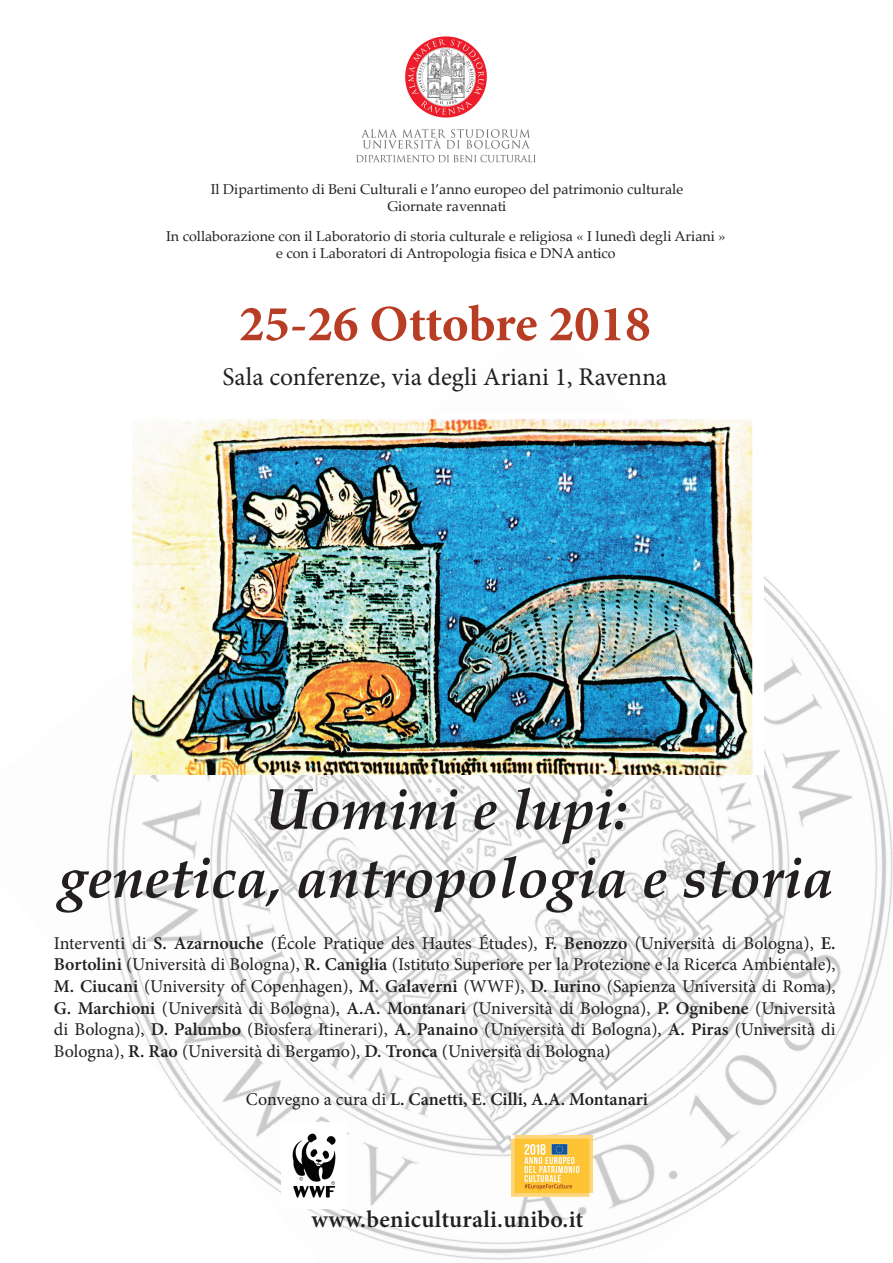
<style>
.page{position:relative;width:893px;height:1263px;background:#fff}
.page>*{position:absolute;margin:0;border:0;box-sizing:border-box;transform-origin:0 0}
.t1{font:italic 700 57px/68.4px "Palatino";color:#231f20;text-align:center}
.t2{font:700 51px "Minion Pro";color:#b83d25}
.t3{font:25.5px "Minion Pro";color:#231f20}
.t4{font:600 24px "Minion Pro";letter-spacing:.01em;color:#231f20}
.t5{font:18px/21.6px "Minion Pro";color:#231f20;text-align:justify}
.t6{font:600 18px "Minion Pro";color:#231f20}
.t7{font:14.25px/17.1px "Palatino";color:#231f20;text-align:center}
.s1{font-weight:600}
.s2{font-weight:400}
</style>
<div class="page">
<img style="left:356px;top:36px;width:180px;height:127px">
<img style="left:106px;top:424px;width:787px;height:836px">
<img style="left:133px;top:419px;width:630px;height:356px">
<img style="left:512px;top:1135px;width:80px;height:61px">
<img style="left:282px;top:1123px;width:65px;height:86px">
<p class="t7" style="left:211px;top:180px;width:474px">Il Dipartimento di Beni Culturali e l’anno europeo del patrimonio culturale<br>Giornate ravennati</p>
<p class="t7" style="left:166px;top:227px;width:561px">In collaborazione con il Laboratorio di storia culturale e religiosa « I lunedì degli Ariani » e con i Laboratori di Antropologia fisica e DNA antico</p>
<h2 class="t2" style="left:239px;top:288px;width:413px">25-26 Ottobre 2018</h2>
<h3 class="t3" style="left:222px;top:360px;width:446px">Sala conferenze, via degli Ariani 1, Ravenna</h3>
<h1 class="t1" style="left:59px;top:775px;width:776px">Uomini e lupi:<br>genetica, antropologia e storia</h1>
<p class="t5" style="left:54px;top:932px;width:783px">Interventi di <span class="s1">S. Azarnouche</span> (École Pratique des Hautes Études), <span class="s1">F. Benozzo</span> (Università di Bologna), <span class="s1">E.<br>Bortolini</span> (Università di Bologna), <span class="s1">R. Caniglia</span> (Istituto Superiore per la Protezione e la Ricerca Ambientale), <span class="s1">M. Ciucani</span> (University of Copenhagen), <span class="s1">M. Galaverni</span> (WWF), <span class="s1">D. Iurino</span> (Sapienza Università di Roma), <span class="s1">G. Marchioni</span> (Università di Bologna), <span class="s1">A.A. Montanari</span> (Università di Bologna), <span class="s1">P. Ognibene</span> (Università di Bologna), <span class="s1">D. Palumbo</span> (Biosfera Itinerari), <span class="s1">A. Panaino</span> (Università di Bologna), <span class="s1">A. Piras</span> (Università di Bologna), <span class="s1">R. Rao</span> (Università di Bergamo), <span class="s1">D. Tronca</span> (Università di Bologna)</p>
<p class="t6" style="left:246px;top:1087px;width:404px"><span class="s2">Convegno a cura di</span> L. Canetti, E. Cilli, A.A. Montanari</p>
<h3 class="t4" style="left:312px;top:1202px;width:273px">www.beniculturali.unibo.it</h3>
</div>
